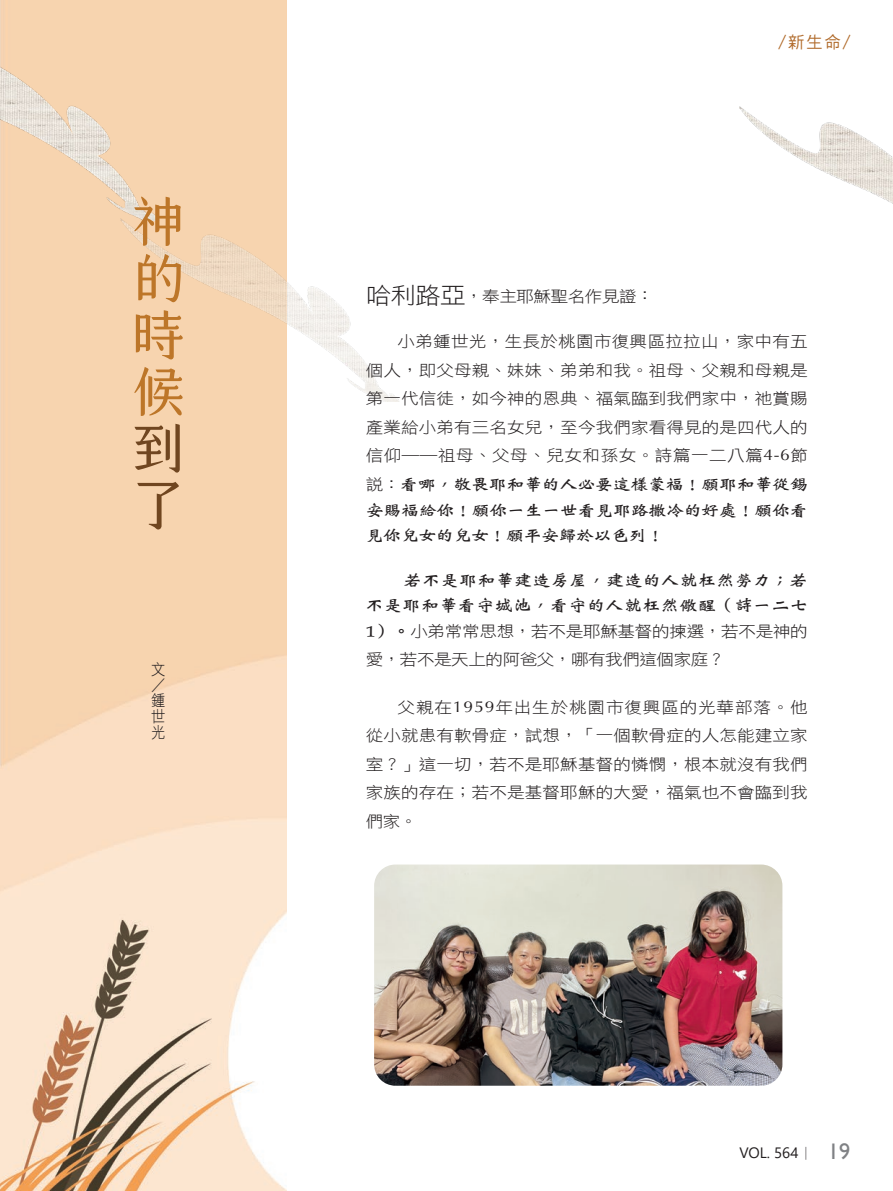
<style>
.page{position:relative;width:893px;height:1191px;background:#fff}
.page>*{position:absolute;margin:0;border:0;box-sizing:border-box;transform-origin:0 0}
.題目{font:54px/56.7px "creamfont 2.2 Regular";color:#bd7629;text-align:justify}
.作者_大{font:16.5px "DF Hei W5 WIN BF";color:#af6827}
.Normal經文{font:16.2px/25.5px "DF Wei Bei W7 WINP BF";letter-spacing:-.015em;color:#231f20;text-align:justify;scale:1.11 1}
.Normal經文-2{font:16.2px/25.5px "DF Wei Bei W7 WINP BF";letter-spacing:.025em;color:#231f20;text-align:right;scale:1.11 1}
.Normal經文-3{font:15.75px/28.5px "DF Hei W3 WIN BF";letter-spacing:.01em;color:#231f20;text-align:justify;scale:1.11 1}
.Normal經文-4{font:15.75px/28.3px "DF Hei W3 WIN BF";letter-spacing:-.015em;color:#231f20;scale:1.11 1}
.Normal-首段{font:15.75px "DF Hei W3 WIN BF";letter-spacing:-.025em;color:#231f20;scale:1.11 1}
.作者{font:15.75px/15.8px "DF Hei W3 WIN BF";color:#231f20;text-align:justify;scale:.9 1}
.t1{font:15px "Segoe UI";color:#231f20}
.s1{color:#704620}
.s2{font-size:22.95px}
.s3{font-family:"Optima"}
.s4{font-family:"DF Hei W3 WIN BF";font-size:15.75px}
.s5{font-family:"DF Wei Bei W7 WINP BF";font-size:16.2px}
.s6{font-family:"Adobe Ming Std";font-weight:300}
.s7{font-family:"Gill Sans";font-size:22.5px;color:#808285}
</style>
<div class="page">
<img style="left:0;top:0;width:287px;height:1191px">
<img style="left:0;top:38px;width:166px;height:183px">
<img style="left:121px;top:219px;width:278px;height:183px">
<img style="left:740px;top:106px;width:153px;height:98px">
<img style="left:374px;top:864px;width:408px;height:221px">
<p class="題目" style="left:132px;top:186px;width:53px">神的時候<span class="s1">到了</span></p>
<p class="作者" style="left:151px;top:661px;width:17px">文／鍾世光</p>
<p class="作者_大" style="left:778px;top:34px;width:74px">/新生命/</p>
<p class="Normal-首段" style="left:366px;top:288px;width:261px"><span class="s2">哈利路亞</span>，奉主耶穌聖名作見證：</p>
<p class="Normal經文-3" style="left:366px;top:327px;width:400px;text-indent:32px">小弟鍾世光，生長於桃園市復興區拉拉山，家中有五個人，即父母親、妹妹、弟弟和我。祖母、父親和母親是第一代信徒，如今神的恩典、福氣臨到我們家中，祂賞賜產業給小弟有三名女兒，至今我們家看得見的是四代人的信仰――祖母、父母、兒女和孫女。詩篇一二八篇<span class="s3">4-6</span>節</p>
<p class="Normal經文" style="left:366px;top:471px;width:400px"><span class="s4">說</span><sub>：</sub>看哪，敬畏耶和華的人必要這樣蒙福！願耶和華從錫安賜福給你！願你一生一世看見耶路撒冷的好處！願你看見你兒女的兒女！願平安歸於以色列！</p>
<p class="Normal經文-2" style="left:366px;top:567px;width:400px">若不是耶和華建造房屋，建造的人就枉然勞力；若<br>不是耶和華看守城池，看守的人就枉然儆醒（詩一二七</p>
<p class="Normal經文-4" style="left:366px;top:616px;width:400px"><span class="s5">1）。</span>小弟常常思想，若不是耶穌基督的揀選，若不是神的愛，若不是天上的阿爸父，哪有我們這個家庭？</p>
<p class="Normal經文-3" style="left:366px;top:692px;width:400px;text-indent:32px">父親在<span class="s3">1959</span>年出生於桃園市復興區的光華部落。他從小就患有軟骨症，試想，「一個軟骨症的人怎能建立家室？」這一切，若不是耶穌基督的憐憫，根本就沒有我們家族的存在；若不是基督耶穌的大愛，福氣也不會臨到我們家。</p>
<p class="t1" style="left:739px;top:1138px;width:112px">VOL. 564<span class="s6">｜</span> <span class="s7">19</span></p>
</div>
